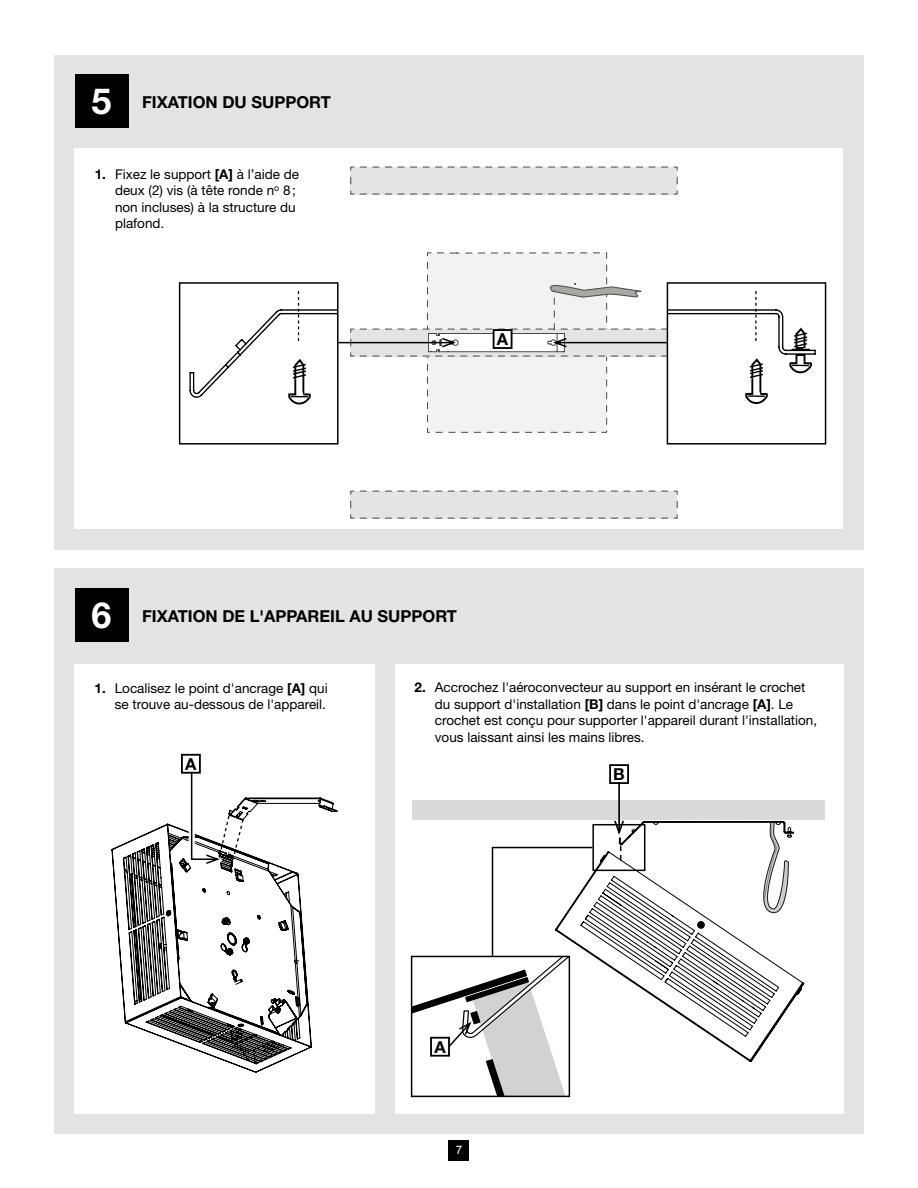
<style>
.page{position:relative;width:918px;height:1188px;background:#fff}
.page>*{position:absolute;margin:0;border:0;box-sizing:border-box;transform-origin:0 0}
.t1{font:700 16.5px "Helvetica Neue LT Std";color:#000}
.t2{font:13.5px/16.5px "Helvetica Neue LT Std";color:#000}
.t3{font:11.7px "Arial";color:#fff}
.s1{font-size:36px;color:#fff}
.s2{font-weight:700}
</style>
<div class="page">
<div style="left:449px;top:1140px;width:20px;height:20px;background:#000"></div>
<div style="left:54px;top:569px;width:810px;height:565px;background:#e3e3e3"></div>
<div style="left:74px;top:664px;width:301px;height:450px;background:#fff"></div>
<div style="left:395px;top:664px;width:449px;height:450px;background:#fff"></div>
<svg style="left:594px;top:851px;width:211px;height:211px"></svg>
<div style="left:412px;top:800px;width:413px;height:20px;background:#dadada"></div>
<div style="left:54px;top:55px;width:810px;height:494px;background:#e3e3e3"></div>
<div style="left:75px;top:149px;width:768px;height:380px;background:#fff"></div>
<div style="left:179px;top:282px;width:160px;height:163px;border:2px solid #000"></div>
<div style="left:592px;top:824px;width:53px;height:47px;border:2px solid #000"></div>
<svg style="left:112px;top:797px;width:226px;height:276px"></svg>
<svg style="left:350px;top:166px;width:328px;height:29px;background:#dedede"></svg>
<svg style="left:350px;top:490px;width:328px;height:29px;background:#dedede"></svg>
<hr style="left:339px;top:342px;width:115px;height:1px;background:#000">
<div style="left:189px;top:770px;width:33px;height:96px;background:#fff"></div>
<div style="left:181px;top:754px;width:20px;height:20px;border:2px solid #000"></div>
<div style="left:609px;top:764px;width:20px;height:20px;border:2px solid #000"></div>
<hr style="left:618px;top:782px;width:2px;height:50px;background:#000">
<svg style="left:410px;top:846px;width:184px;height:252px"></svg>
<svg style="left:613px;top:817px;width:181px;height:97px"></svg>
<svg style="left:189px;top:291px;width:149px;height:116px"></svg>
<div style="left:667px;top:282px;width:159px;height:163px;border:2px solid #000"></div>
<svg style="left:350px;top:252px;width:466px;height:181px"></svg>
<svg style="left:190px;top:771px;width:55px;height:94px"></svg>
<div style="left:75px;top:588px;width:54px;height:54px;background:#000"></div>
<div style="left:75px;top:74px;width:54px;height:54px;background:#000"></div>
<p class="t1" style="left:92px;top:92px;width:241px"><span class="s1">5</span> FIXATION DU SUPPORT</p>
<p class="t2" style="left:115px;top:165px;width:185px;text-indent:-20px"><span class="s2">1.</span> Fixez le support <span class="s2">[A]</span> à l’aide de deux (2) vis (à tête ronde n<sup>o</sup> 8; non incluses) à la structure du plafond.</p>
<p class="t1" style="left:497px;top:329px;width:13px">A</p>
<p class="t1" style="left:92px;top:606px;width:367px"><span class="s1">6</span> FIXATION DE L'APPAREIL AU SUPPORT</p>
<p class="t2" style="left:94px;top:680px;width:235px;text-align:right"><span class="s2">1.</span> Localisez le point d'ancrage <span class="s2">[A]</span> qui se trouve au-dessous de l'appareil.</p>
<p class="t1" style="left:185px;top:754px;width:13px">A</p>
<p class="t2" style="left:435px;top:679px;width:384px;text-indent:-20px"><span class="s2">2.</span> Accrochez l'aéroconvecteur au support en insérant le crochet du support d'installation <span class="s2">[B]</span> dans le point d'ancrage <span class="s2">[A]</span>. Le crochet est conçu pour supporter l'appareil durant l'installation, vous laissant ainsi les mains libres.</p>
<p class="t1" style="left:613px;top:764px;width:13px">B</p>
<p class="t1" style="left:434px;top:1036px;width:13px">A</p>
<p class="t3" style="left:456px;top:1143px;width:8px">7</p>
</div>
